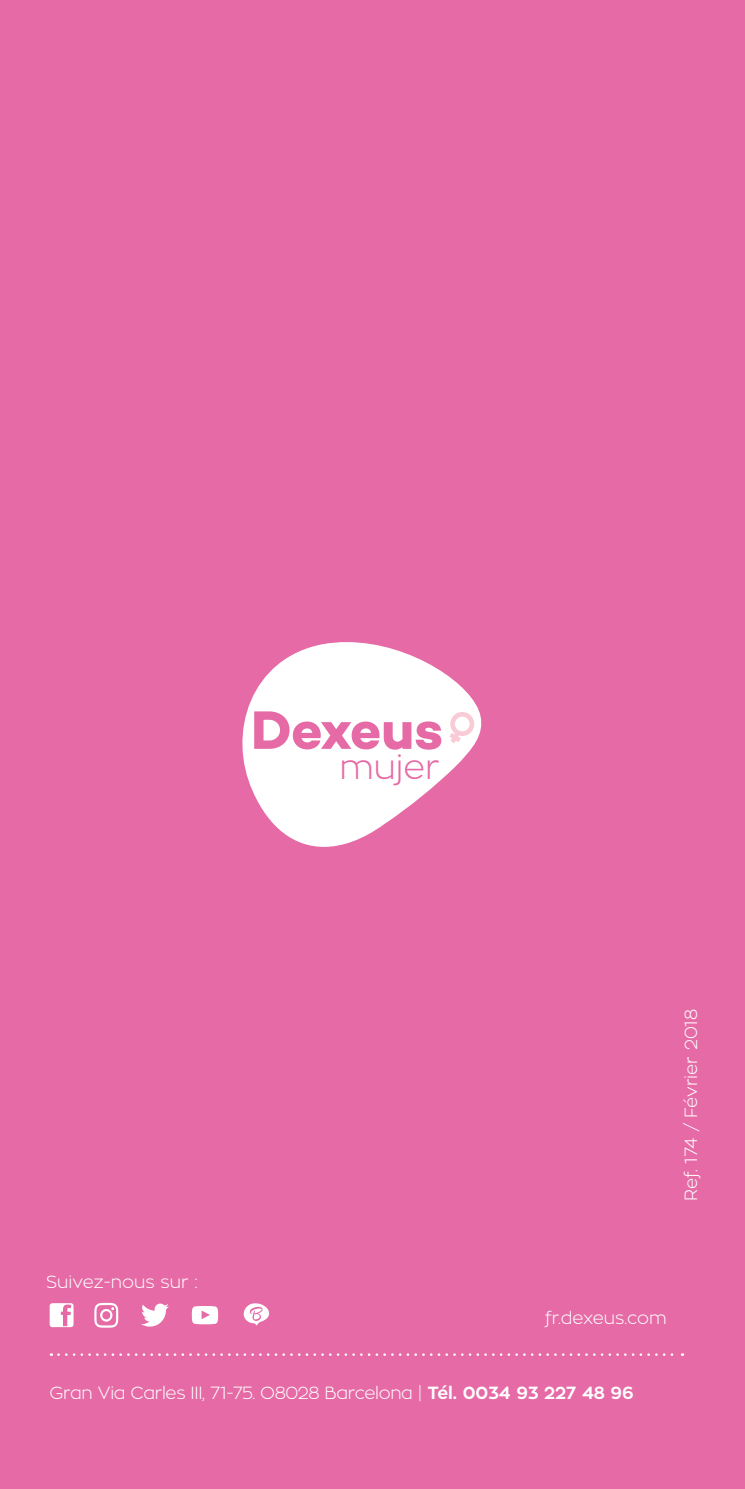
<style>
.page{position:relative;width:745px;height:1489px;background:#fff}
.page>*{position:absolute;margin:0;border:0;box-sizing:border-box;transform-origin:0 0}
.t1{font:55px "Campton Bold DEMO";letter-spacing:-.01em;color:#e56aa5}
.t2{font:300 34.25px "Zona Pro";color:#e56aa5}
.t3{font:300 17.5px "Zona Pro";letter-spacing:-.02em;color:#fff}
.t4{font:300 17.5px "Zona Pro";color:#fff}
.s1{font-weight:700}
</style>
<div class="page">
<div style="left:0;top:0;width:744px;height:1488px;background:#e56aa5"></div>
<svg style="left:141px;top:1303px;width:28px;height:23px"></svg>
<svg style="left:50px;top:1303px;width:23px;height:23px"></svg>
<svg style="left:192px;top:1306px;width:26px;height:18px"></svg>
<svg style="left:94px;top:1302px;width:24px;height:25px"></svg>
<svg style="left:243px;top:1303px;width:26px;height:22px"></svg>
<svg style="left:58px;top:1353px;width:624px;height:2px"></svg>
<svg style="left:242px;top:642px;width:240px;height:204px;fill:#fff"></svg>
<svg style="left:449px;top:712px;width:25px;height:31px"></svg>
<h1 class="t1" style="left:251px;top:698px;width:193px">Dexeus</h1>
<h2 class="t2" style="left:339px;top:745px;width:102px">mujer</h2>
<p class="t4" style="left:679px;top:1200px;width:193px;rotate:-90deg">Ref. 174 / Février 2018</p>
<p class="t4" style="left:46px;top:1270px;width:153px">Suivez-nous sur :</p>
<p class="t4" style="left:544px;top:1306px;width:123px">fr.dexeus.com</p>
<p class="t3" style="left:50px;top:1381px;width:585px">Gran Via Carles III, 71-75. O8028 Barcelona | <span class="s1">Tél. 0034 93 227 48 96</span></p>
</div>
